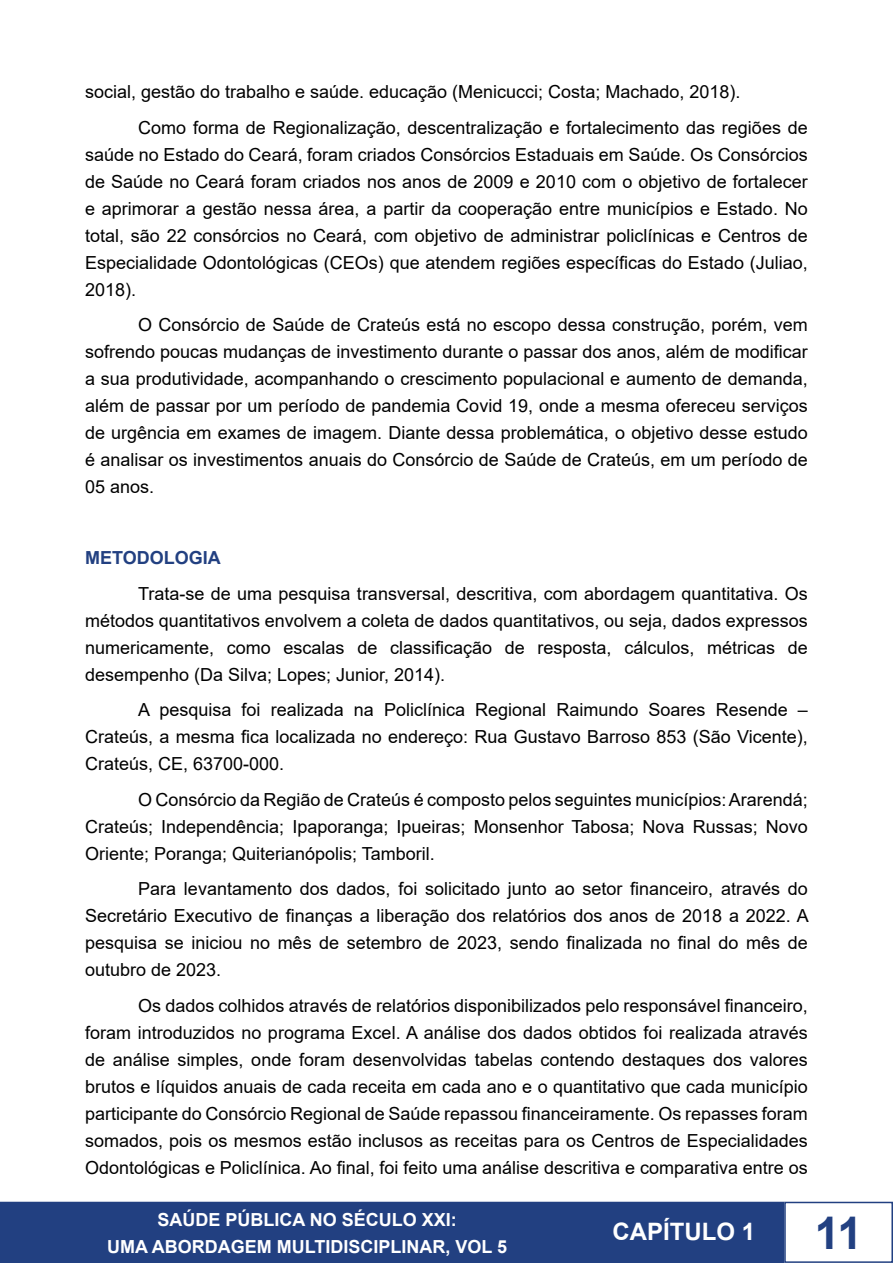
<style>
.page{position:relative;width:893px;height:1263px;background:#fff}
.page>*{position:absolute;margin:0;border:0;box-sizing:border-box;transform-origin:0 0}
.t1{font:700 45px "Arial";color:#224081}
.t2{font:700 24px "Arial";color:#fff}
.t3{font:18px/27px "Arial";color:#000;text-align:justify}
.t4{font:700 18px/27px "Arial";color:#fff;text-align:center}
.Heading_1{font:700 18px "Arial";color:#224081}
</style>
<div class="page">
<div style="left:1px;top:1202px;width:782px;height:60px;background:#224081"></div>
<div style="left:0;top:1202px;width:784px;height:61px;border:2px solid #224081"></div>
<svg style="left:0;top:1202px;width:1px;height:61px"></svg>
<div style="left:784px;top:1202px;width:109px;height:61px;border:2px solid #224081"></div>
<p class="t3" style="left:85px;top:78px;width:657px">social, gestão do trabalho e saúde. educação (Menicucci; Costa; Machado, 2018).</p>
<p class="t3" style="left:85px;top:114px;width:724px;text-indent:53px">Como forma de Regionalização, descentralização e fortalecimento das regiões de saúde no Estado do Ceará, foram criados Consórcios Estaduais em Saúde. Os Consórcios de Saúde no Ceará foram criados nos anos de 2009 e 2010 com o objetivo de fortalecer e aprimorar a gestão nessa área, a partir da cooperação entre municípios e Estado. No total, são 22 consórcios no Ceará, com objetivo de administrar policlínicas e Centros de Especialidade Odontológicas (CEOs) que atendem regiões específicas do Estado (Juliao, 2018).</p>
<p class="t3" style="left:85px;top:311px;width:724px;text-indent:53px">O Consórcio de Saúde de Crateús está no escopo dessa construção, porém, vem sofrendo poucas mudanças de investimento durante o passar dos anos, além de modificar a sua produtividade, acompanhando o crescimento populacional e aumento de demanda, além de passar por um período de pandemia Covid 19, onde a mesma ofereceu serviços de urgência em exames de imagem. Diante dessa problemática, o objetivo desse estudo é analisar os investimentos anuais do Consórcio de Saúde de Crateús, em um período de 05 anos.</p>
<p class="Heading_1" style="left:85px;top:545px;width:137px">METODOLOGIA</p>
<p class="t3" style="left:85px;top:580px;width:724px;text-indent:53px">Trata-se de uma pesquisa transversal, descritiva, com abordagem quantitativa. Os métodos quantitativos envolvem a coleta de dados quantitativos, ou seja, dados expressos numericamente, como escalas de classificação de resposta, cálculos, métricas de desempenho (Da Silva; Lopes; Junior, 2014).</p>
<p class="t3" style="left:85px;top:696px;width:724px;text-indent:53px">A pesquisa foi realizada na Policlínica Regional Raimundo Soares Resende – Crateús, a mesma fica localizada no endereço: Rua Gustavo Barroso 853 (São Vicente), Crateús, CE, 63700-000.</p>
<p class="t3" style="left:85px;top:786px;width:724px;text-indent:53px">O Consórcio da Região de Crateús é composto pelos seguintes municípios: Ararendá; Crateús; Independência; Ipaporanga; Ipueiras; Monsenhor Tabosa; Nova Russas; Novo Oriente; Poranga; Quiterianópolis; Tamboril.</p>
<p class="t3" style="left:85px;top:875px;width:725px;text-indent:53px">Para levantamento dos dados, foi solicitado junto ao setor financeiro, através do Secretário Executivo de finanças a liberação dos relatórios dos anos de 2018 a 2022. A pesquisa se iniciou no mês de setembro de 2023, sendo finalizada no final do mês de outubro de 2023.</p>
<p class="t3" style="left:85px;top:992px;width:724px;text-indent:53px">Os dados colhidos através de relatórios disponibilizados pelo responsável financeiro, foram introduzidos no programa Excel. A análise dos dados obtidos foi realizada através de análise simples, onde foram desenvolvidas tabelas contendo destaques dos valores brutos e líquidos anuais de cada receita em cada ano e o quantitativo que cada município participante do Consórcio Regional de Saúde repassou financeiramente. Os repasses foram somados, pois os mesmos estão inclusos as receitas para os Centros de Especialidades Odontológicas e Policlínica. Ao final, foi feito uma análise descritiva e comparativa entre os</p>
<p class="t4" style="left:107px;top:1206px;width:401px">SAÚDE PÚBLICA NO SÉCULO XXI:<br>UMA ABORDAGEM MULTIDISCIPLINAR, VOL 5</p>
<h2 class="t2" style="left:612px;top:1215px;width:144px">CAPÍTULO 1</h2>
<h1 class="t1" style="left:815px;top:1201px;width:49px">11</h1>
</div>
